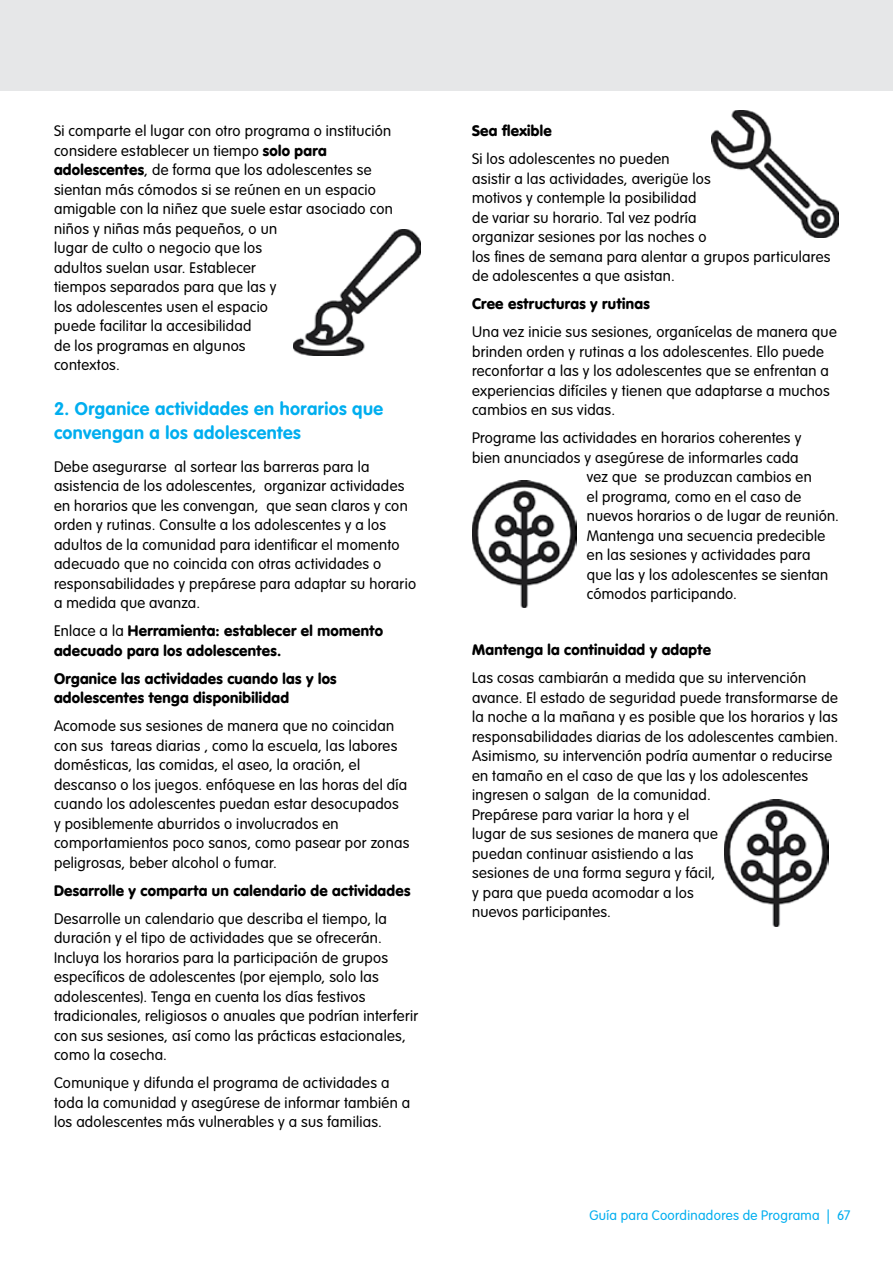
<style>
.page{position:relative;width:893px;height:1263px;background:#fff}
.page>*{position:absolute;margin:0;border:0;box-sizing:border-box;transform-origin:0 0}
.t1{font:700 18px/24px "VAG Rounded Std";letter-spacing:.025em;color:#00aeef}
.t2{font:300 15px/19.5px "VAG Rounded Std";letter-spacing:.02em;color:#000}
.t3{font:900 15px/19.5px "VAG Rounded Std";letter-spacing:.02em;color:#000}
.t4{font:300 13.5px "VAG Rounded Std";letter-spacing:.02em;color:#00aeef}
.s1{font-weight:900}
.s2{font-weight:300}
</style>
<div class="page">
<div style="left:0;top:0;width:893px;height:91px;background:#e6e7e8"></div>
<img style="left:293px;top:229px;width:128px;height:127px">
<img style="left:712px;top:110px;width:127px;height:127px">
<img style="left:472px;top:480px;width:104px;height:127px">
<img style="left:724px;top:799px;width:105px;height:127px">
<p class="t2" style="left:54px;top:122px;width:340px">Si comparte el lugar con otro programa o institución considere establecer un tiempo <span class="s1">solo para adolescentes</span>, de forma que los adolescentes se sientan más cómodos si se reúnen en un espacio amigable con la niñez que suele estar asociado con niños y niñas más pequeños, o un<br>lugar de culto o negocio que los<br>adultos suelan usar. Establecer<br>tiempos separados para que las y<br>los adolescentes usen el espacio<br>puede facilitar la accesibilidad<br>de los programas en algunos<br>contextos.</p>
<p class="t1" style="left:54px;top:398px;width:331px">2. Organice actividades en horarios que convengan a los adolescentes</p>
<p class="t2" style="left:54px;top:457px;width:364px">Debe asegurarse al sortear las barreras para la asistencia de los adolescentes, organizar actividades en horarios que les convengan, que sean claros y con orden y rutinas. Consulte a los adolescentes y a los adultos de la comunidad para identificar el momento adecuado que no coincida con otras actividades o responsabilidades y prepárese para adaptar su horario a medida que avanza.</p>
<p class="t3" style="left:54px;top:621px;width:331px"><span class="s2">Enlace a la</span> Herramienta: establecer el momento adecuado para los adolescentes.</p>
<p class="t3" style="left:54px;top:669px;width:284px">Organice las actividades cuando las y los adolescentes tenga disponibilidad</p>
<p class="t2" style="left:54px;top:717px;width:357px">Acomode sus sesiones de manera que no coincidan con sus tareas diarias , como la escuela, las labores domésticas, las comidas, el aseo, la oración, el descanso o los juegos. enfóquese en las horas del día cuando los adolescentes puedan estar desocupados<br>y posiblemente aburridos o involucrados en comportamientos poco sanos, como pasear por zonas peligrosas, beber alcohol o fumar.</p>
<p class="t3" style="left:54px;top:881px;width:358px">Desarrolle y comparta un calendario de actividades</p>
<p class="t2" style="left:54px;top:909px;width:366px">Desarrolle un calendario que describa el tiempo, la duración y el tipo de actividades que se ofrecerán.<br>Incluya los horarios para la participación de grupos específicos de adolescentes (por ejemplo, solo las adolescentes). Tenga en cuenta los días festivos tradicionales, religiosos o anuales que podrían interferir con sus sesiones, así como las prácticas estacionales, como la cosecha.</p>
<p class="t2" style="left:54px;top:1074px;width:358px">Comunique y difunda el programa de actividades a toda la comunidad y asegúrese de informar también a los adolescentes más vulnerables y a sus familias.</p>
<p class="t3" style="left:472px;top:121px;width:81px">Sea flexible</p>
<p class="t2" style="left:472px;top:150px;width:360px">Si los adolescentes no pueden<br>asistir a las actividades, averigüe los<br>motivos y contemple la posibilidad<br>de variar su horario. Tal vez podría<br>organizar sesiones por las noches o<br>los fines de semana para alentar a grupos particulares de adolescentes a que asistan.</p>
<p class="t3" style="left:472px;top:294px;width:179px">Cree estructuras y rutinas</p>
<p class="t2" style="left:472px;top:323px;width:366px">Una vez inicie sus sesiones, organícelas de manera que brinden orden y rutinas a los adolescentes. Ello puede reconfortar a las y los adolescentes que se enfrentan a experiencias difíciles y tienen que adaptarse a muchos cambios en sus vidas.</p>
<p class="t2" style="left:472px;top:429px;width:331px">Programe las actividades en horarios coherentes y</p>
<p class="t2" style="left:472px;top:448px;width:328px">bien anunciados y asegúrese de informarles cada</p>
<p class="t2" style="left:587px;top:468px;width:226px">vez que se produzcan cambios en</p>
<p class="t2" style="left:587px;top:487px;width:216px">el programa, como en el caso de</p>
<p class="t2" style="left:587px;top:507px;width:254px">nuevos horarios o de lugar de reunión.</p>
<p class="t2" style="left:587px;top:526px;width:240px">Mantenga una secuencia predecible</p>
<p class="t2" style="left:587px;top:546px;width:225px">en las sesiones y actividades para</p>
<p class="t2" style="left:587px;top:565px;width:243px">que las y los adolescentes se sientan</p>
<p class="t2" style="left:587px;top:585px;width:152px">cómodos participando.</p>
<p class="t3" style="left:472px;top:640px;width:240px">Mantenga la continuidad y adapte</p>
<p class="t2" style="left:472px;top:669px;width:368px">Las cosas cambiarán a medida que su intervención avance. El estado de seguridad puede transformarse de la noche a la mañana y es posible que los horarios y las responsabilidades diarias de los adolescentes cambien.<br>Asimismo, su intervención podría aumentar o reducirse en tamaño en el caso de que las y los adolescentes ingresen o salgan de la comunidad.<br>Prepárese para variar la hora y el<br>lugar de sus sesiones de manera que<br>puedan continuar asistiendo a las<br>sesiones de una forma segura y fácil,<br>y para que pueda acomodar a los<br>nuevos participantes.</p>
<p class="t4" style="left:589px;top:1208px;width:262px">Guía para Coordinadores de Programa | 67</p>
</div>
